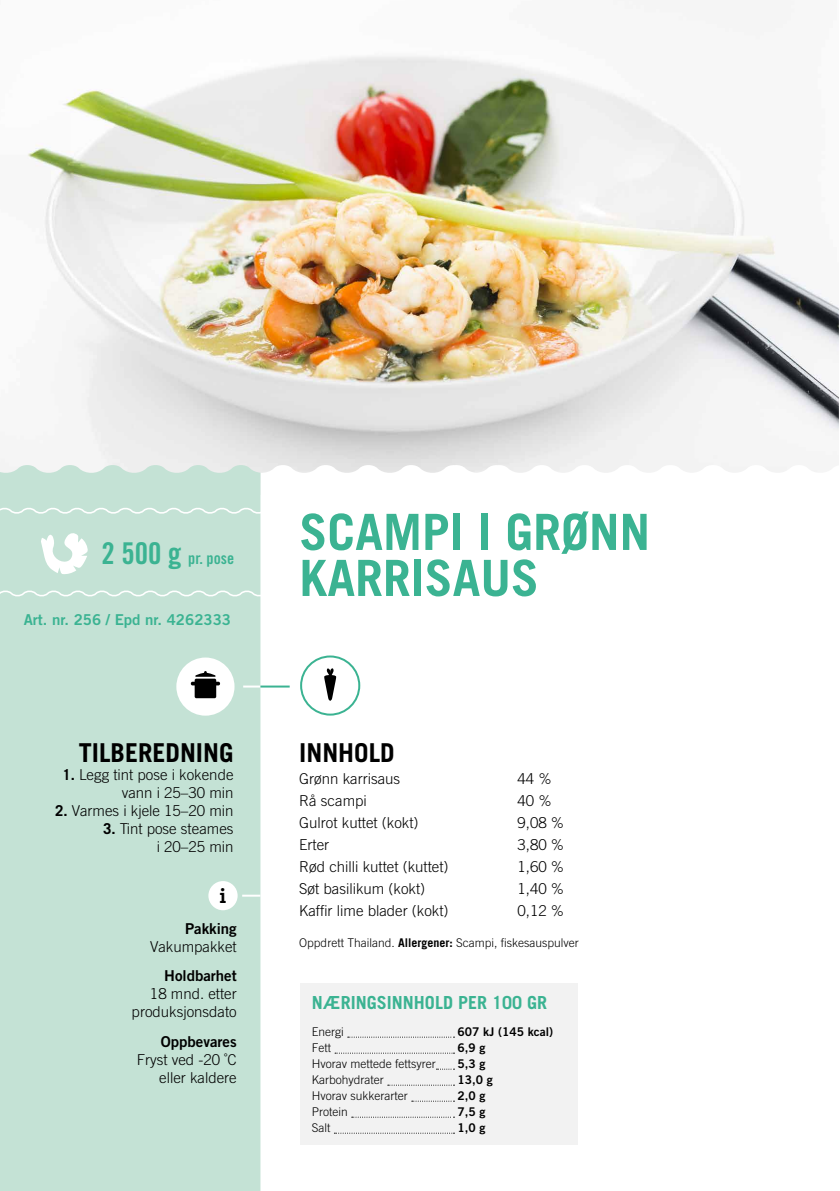
<style>
.page{position:relative;width:840px;height:1191px;background:#fff}
.page>*{position:absolute;margin:0;border:0;box-sizing:border-box;transform-origin:0 0}
.t1{font:700 50px/46px "Trade Gothic";color:#3bb392}
.t2{font:700 26px "Trade Gothic";color:#000}
.t3{font:700 23.2px "Archer";color:#000}
.t4{font:700 18px "Trade Gothic";color:#3bb392}
.t5{font:16px "Trade Gothic Bold Cond Twenty";color:#3bb392}
.t6{font:300 15px/18px "Trade Gothic";color:#000;text-align:right}
.t7{font:15px "Trade Gothic Bold Two";color:#000}
.t8{font:15px "Trade Gothic Bold Two";color:#3bb392}
.t9{font:300 12px "Trade Gothic";color:#000}
.t10{font:12px "Trade Gothic Bold Two";color:#000}
.s1{font-size:30px}
.s2{font-weight:700}
</style>
<div class="page">
<img style="left:0;top:56px;width:836px;height:408px">
<svg style="left:260px;top:464px;width:558px;height:727px"></svg>
<div style="left:0;top:464px;width:260px;height:727px;background:#c4e2d5"></div>
<div style="left:301px;top:656px;width:58px;height:58px;background:#fff;border-radius:50%"></div>
<div style="left:300px;top:655px;width:60px;height:60px;border:2px solid #3bb392;border-radius:50%"></div>
<svg style="left:324px;top:668px;width:12px;height:32px"></svg>
<svg style="left:243px;top:685px;width:17px;height:2px"></svg>
<hr style="left:260px;top:685px;width:29px;height:2px;background:#3bb392">
<div style="left:176px;top:657px;width:58px;height:58px;background:#fff;border-radius:50%"></div>
<div style="left:194px;top:678px;width:22px;height:20px;background:#000;border-radius:2px"></div>
<hr style="left:191px;top:681px;width:29px;height:4px;background:#000;border-radius:2px">
<svg style="left:195px;top:671px;width:20px;height:6px"></svg>
<svg style="left:242px;top:894px;width:18px;height:2px"></svg>
<div style="left:208px;top:881px;width:29px;height:29px;background:#fff;border-radius:50%"></div>
<div style="left:300px;top:983px;width:277px;height:161px;background:#f2f2f2"></div>
<svg style="left:347px;top:1036px;width:107px;height:1px"></svg>
<svg style="left:335px;top:1052px;width:119px;height:1px"></svg>
<svg style="left:436px;top:1068px;width:18px;height:1px"></svg>
<svg style="left:387px;top:1084px;width:67px;height:1px"></svg>
<svg style="left:411px;top:1100px;width:43px;height:1px"></svg>
<svg style="left:351px;top:1116px;width:103px;height:1px"></svg>
<svg style="left:334px;top:1132px;width:120px;height:1px"></svg>
<svg style="left:0;top:505px;width:276px;height:93px;background:#cbe5da"></svg>
<svg style="left:836px;top:305px;width:3px;height:127px"></svg>
<p class="t5" style="left:101px;top:548px;width:134px"><span class="s1">2 500 g</span> pr. pose</p>
<p class="t8" style="left:24px;top:610px;width:209px">Art. nr. 256 / Epd nr. 4262333</p>
<h2 class="t2" style="left:79px;top:736px;width:156px">TILBEREDNING</h2>
<p class="t6" style="left:62px;top:765px;width:172px"><span class="s2">1.</span> Legg tint pose i kokende vann i 25–30 min</p>
<p class="t6" style="left:55px;top:801px;width:180px"><span class="s2">2.</span> Varmes i kjele 15–20 min</p>
<p class="t6" style="left:103px;top:819px;width:132px"><span class="s2">3.</span> Tint pose steames i 20–25 min</p>
<h3 class="t3" style="left:219px;top:876px;width:9px">i</h3>
<p class="t7" style="left:185px;top:919px;width:53px">Pakking</p>
<p class="t6" style="left:150px;top:937px;width:88px">Vakumpakket</p>
<p class="t7" style="left:164px;top:966px;width:74px">Holdbarhet</p>
<p class="t6" style="left:132px;top:985px;width:107px">18 mnd. etter produksjonsdato</p>
<p class="t7" style="left:161px;top:1032px;width:77px">Oppbevares</p>
<p class="t6" style="left:137px;top:1050px;width:102px">Fryst ved -20 ˚C eller kaldere</p>
<h1 class="t1" style="left:299px;top:508px;width:352px">SCAMPI I GRØNN<br>KARRISAUS</h1>
<h2 class="t2" style="left:299px;top:736px;width:97px">INNHOLD</h2>
<p class="t6" style="left:299px;top:769px;width:102px">Grønn karrisaus</p>
<p class="t6" style="left:517px;top:769px;width:36px">44 %</p>
<p class="t6" style="left:299px;top:791px;width:69px">Rå scampi</p>
<p class="t6" style="left:517px;top:791px;width:36px">40 %</p>
<p class="t6" style="left:299px;top:813px;width:121px">Gulrot kuttet (kokt)</p>
<p class="t6" style="left:517px;top:813px;width:48px">9,08 %</p>
<p class="t6" style="left:299px;top:835px;width:31px">Erter</p>
<p class="t6" style="left:517px;top:835px;width:48px">3,80 %</p>
<p class="t6" style="left:299px;top:857px;width:151px">Rød chilli kuttet (kuttet)</p>
<p class="t6" style="left:517px;top:857px;width:48px">1,60 %</p>
<p class="t6" style="left:299px;top:879px;width:127px">Søt basilikum (kokt)</p>
<p class="t6" style="left:517px;top:879px;width:48px">1,40 %</p>
<p class="t6" style="left:299px;top:901px;width:151px">Kaffir lime blader (kokt)</p>
<p class="t6" style="left:517px;top:901px;width:48px">0,12 %</p>
<p class="t9" style="left:299px;top:936px;width:281px">Oppdrett Thailand. <span class="s2">Allergener:</span> Scampi, fiskesauspulver</p>
<p class="t4" style="left:311px;top:991px;width:237px">NÆRINGSINNHOLD PER 100 GR</p>
<p class="t9" style="left:311px;top:1024px;width:34px">Energi</p>
<p class="t10" style="left:457px;top:1024px;width:97px">607 kJ (145 kcal)</p>
<p class="t9" style="left:311px;top:1040px;width:21px">Fett</p>
<p class="t10" style="left:457px;top:1040px;width:29px">6,9 g</p>
<p class="t9" style="left:311px;top:1056px;width:125px">Hvorav mettede fettsyrer</p>
<p class="t10" style="left:457px;top:1056px;width:29px">5,3 g</p>
<p class="t9" style="left:311px;top:1072px;width:73px">Karbohydrater</p>
<p class="t10" style="left:457px;top:1072px;width:37px">13,0 g</p>
<p class="t9" style="left:311px;top:1088px;width:97px">Hvorav sukkerarter</p>
<p class="t10" style="left:457px;top:1088px;width:29px">2,0 g</p>
<p class="t9" style="left:311px;top:1104px;width:37px">Protein</p>
<p class="t10" style="left:457px;top:1104px;width:29px">7,5 g</p>
<p class="t9" style="left:311px;top:1120px;width:20px">Salt</p>
<p class="t10" style="left:457px;top:1120px;width:29px">1,0 g</p>
</div>
